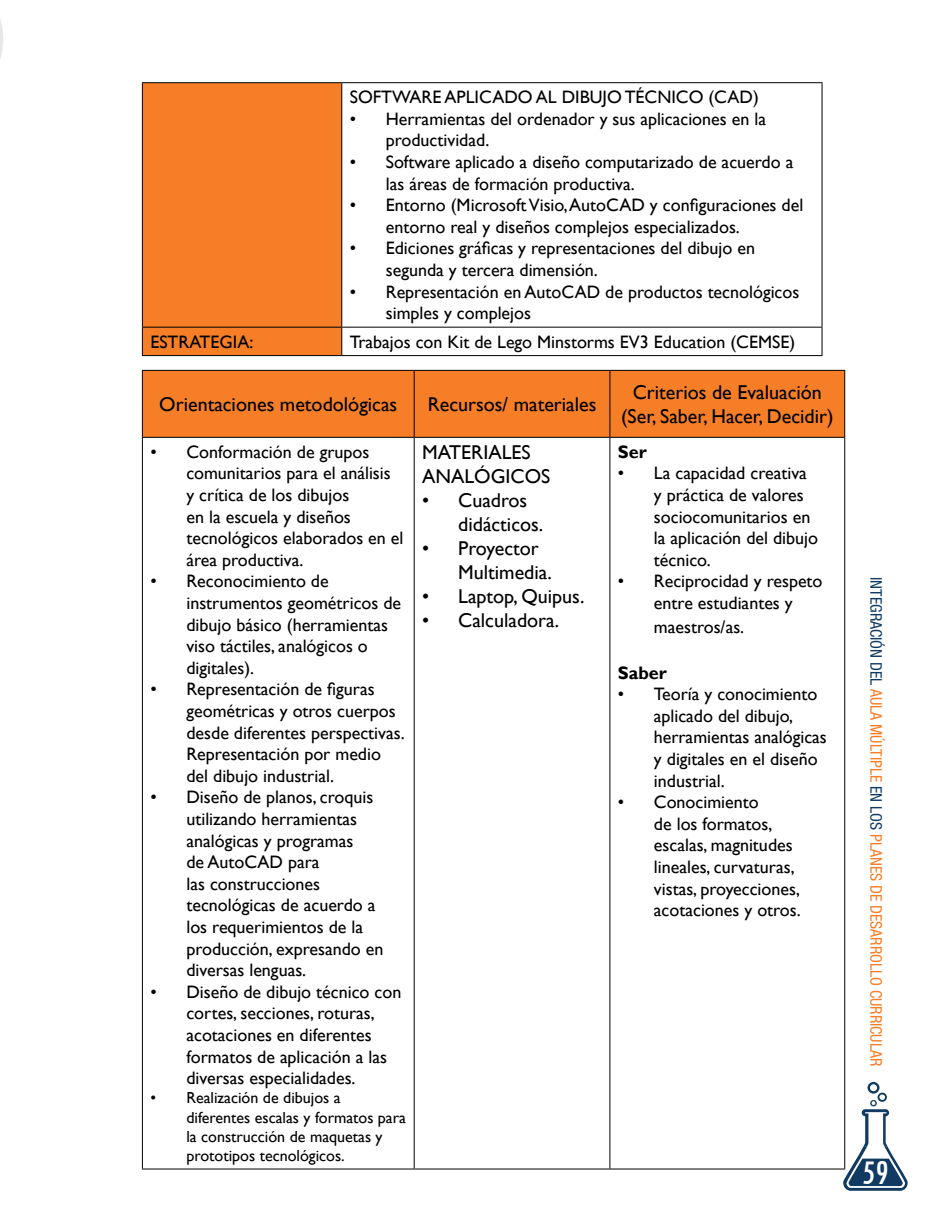
<style>
.page{position:relative;width:936px;height:1219px;background:#fff}
.page>*{position:absolute;margin:0;border:0;box-sizing:border-box;transform-origin:0 0}
.t1{font:condensed 36px "Tw Cen";color:#fff}
.t2{font:20px/24px "Gill Sans";color:#000}
.t3{font:18px/21.6px "Gill Sans";color:#000}
.t4{font:700 18px "Gill Sans";color:#000}
.t5{font:16px/19.2px "Gill Sans";color:#000}
.t6{font:condensed 16px "Helvetica Neue LT Std";color:#f57e27}
.s1{color:#103a62}
</style>
<div class="page">
<svg style="left:843px;top:1082px;width:64px;height:109px"></svg>
<svg style="left:0;top:19px;width:3px;height:40px"></svg>
<div style="left:143px;top:83px;width:198px;height:272px;background:#f57e27"></div>
<hr style="left:142px;top:82px;width:200px;height:1px;background:#000">
<hr style="left:142px;top:83px;width:1px;height:244px;background:#000">
<hr style="left:342px;top:82px;width:480px;height:1px;background:#000">
<hr style="left:341px;top:83px;width:1px;height:244px;background:#000">
<hr style="left:821px;top:83px;width:1px;height:244px;background:#000">
<hr style="left:142px;top:327px;width:200px;height:1px;background:#000">
<svg style="left:142px;top:328px;width:1px;height:27px"></svg>
<hr style="left:342px;top:327px;width:480px;height:1px;background:#000">
<svg style="left:341px;top:328px;width:1px;height:27px"></svg>
<svg style="left:821px;top:328px;width:1px;height:27px"></svg>
<hr style="left:142px;top:355px;width:200px;height:1px;background:#000">
<hr style="left:342px;top:355px;width:480px;height:1px;background:#000">
<div style="left:143px;top:371px;width:701px;height:66px;background:#f57e27"></div>
<hr style="left:142px;top:370px;width:272px;height:1px;background:#000">
<hr style="left:142px;top:371px;width:1px;height:66px;background:#000">
<hr style="left:414px;top:370px;width:196px;height:1px;background:#000">
<hr style="left:413px;top:371px;width:1px;height:66px;background:#000">
<hr style="left:610px;top:370px;width:235px;height:1px;background:#000">
<hr style="left:609px;top:371px;width:1px;height:66px;background:#000">
<hr style="left:844px;top:371px;width:1px;height:66px;background:#000">
<hr style="left:142px;top:437px;width:272px;height:1px;background:#000">
<hr style="left:142px;top:438px;width:1px;height:730px;background:#000">
<hr style="left:414px;top:437px;width:196px;height:1px;background:#000">
<hr style="left:413px;top:438px;width:1px;height:730px;background:#000">
<hr style="left:610px;top:437px;width:235px;height:1px;background:#000">
<hr style="left:609px;top:438px;width:1px;height:730px;background:#000">
<hr style="left:844px;top:438px;width:1px;height:730px;background:#000">
<hr style="left:142px;top:1168px;width:272px;height:1px;background:#000">
<hr style="left:414px;top:1168px;width:196px;height:1px;background:#000">
<hr style="left:610px;top:1168px;width:235px;height:1px;background:#000">
<p class="t3" style="left:350px;top:87px;width:410px">SOFTWARE APLICADO AL DIBUJO TÉCNICO (CAD)</p>
<p class="t3" style="left:386px;top:108px;width:382px;text-indent:-36px">• Herramientas del ordenador y sus aplicaciones en la productividad.</p>
<p class="t3" style="left:386px;top:151px;width:409px;text-indent:-36px">• Software aplicado a diseño computarizado de acuerdo a las áreas de formación productiva.</p>
<p class="t3" style="left:386px;top:195px;width:419px;text-indent:-36px">• Entorno (Microsoft Visio, AutoCAD y configuraciones del entorno real y diseños complejos especializados.</p>
<p class="t3" style="left:386px;top:238px;width:371px;text-indent:-36px">• Ediciones gráficas y representaciones del dibujo en segunda y tercera dimensión.</p>
<p class="t3" style="left:386px;top:281px;width:415px;text-indent:-36px">• Representación en AutoCAD de productos tecnológicos simples y complejos</p>
<p class="t3" style="left:150px;top:331px;width:104px">ESTRATEGIA:</p>
<p class="t3" style="left:350px;top:331px;width:447px">Trabajos con Kit de Lego Minstorms EV3 Education (CEMSE)</p>
<p class="t2" style="left:159px;top:392px;width:239px">Orientaciones metodológicas</p>
<p class="t2" style="left:427px;top:392px;width:170px">Recursos/ materiales</p>
<p class="t3" style="left:186px;top:441px;width:218px;text-indent:-36px">• Conformación de grupos comunitarios para el análisis<br>y crítica de los dibujos<br>en la escuela y diseños tecnológicos elaborados en el área productiva.</p>
<p class="t3" style="left:186px;top:571px;width:216px;text-indent:-36px">• Reconocimiento de instrumentos geométricos de dibujo básico (herramientas viso táctiles, analógicos o digitales).</p>
<p class="t3" style="left:186px;top:679px;width:220px;text-indent:-36px">• Representación de figuras geométricas y otros cuerpos desde diferentes perspectivas.<br>Representación por medio del dibujo industrial.</p>
<p class="t3" style="left:186px;top:787px;width:198px;text-indent:-36px">• Diseño de planos, croquis utilizando herramientas analógicas y programas<br>de AutoCAD para<br>las construcciones tecnológicas de acuerdo a los requerimientos de la producción, expresando en diversas lenguas.</p>
<p class="t3" style="left:186px;top:981px;width:216px;text-indent:-36px">• Diseño de dibujo técnico con cortes, secciones, roturas, acotaciones en diferentes formatos de aplicación a las diversas especialidades.</p>
<p class="t5" style="left:186px;top:1089px;width:221px;text-indent:-36px">• Realización de dibujos a diferentes escalas y formatos para la construcción de maquetas y prototipos tecnológicos.</p>
<p class="t2" style="left:422px;top:441px;width:130px">MATERIALES<br>ANALÓGICOS</p>
<p class="t2" style="left:458px;top:489px;width:86px;text-indent:-36px">• Cuadros didácticos.</p>
<p class="t2" style="left:458px;top:537px;width:95px;text-indent:-36px">• Proyector<br>Multimedia.</p>
<p class="t2" style="left:422px;top:585px;width:164px">• Laptop, Quipus.</p>
<p class="t2" style="left:422px;top:609px;width:138px">• Calculadora.</p>
<p class="t2" style="left:621px;top:380px;width:214px;text-align:center">Criterios de Evaluación (Ser, Saber, Hacer, Decidir)</p>
<p class="t4" style="left:618px;top:441px;width:30px">Ser</p>
<p class="t3" style="left:654px;top:463px;width:166px;text-indent:-36px">• La capacidad creativa y práctica de valores sociocomunitarios en la aplicación del dibujo técnico.</p>
<p class="t3" style="left:618px;top:571px;width:206px;text-align:center">• Reciprocidad y respeto entre estudiantes y</p>
<p class="t3" style="left:654px;top:616px;width:92px">maestros/as.</p>
<p class="t4" style="left:618px;top:662px;width:50px">Saber</p>
<p class="t3" style="left:654px;top:684px;width:174px;text-indent:-36px">• Teoría y conocimiento aplicado del dibujo, herramientas analógicas y digitales en el diseño industrial.</p>
<p class="t3" style="left:654px;top:792px;width:148px;text-indent:-36px">• Conocimiento<br>de los formatos, escalas, magnitudes lineales, curvaturas, vistas, proyecciones, acotaciones y otros.</p>
<p class="t6" style="left:885px;top:577px;width:491px;rotate:90deg"><span class="s1">INTEGRACIÓN DEL</span> AULA MÚLTIPLE <span class="s1">EN LOS</span> PLANES DE DESARROLLO CURRICULAR</p>
<h1 class="t1" style="left:862px;top:1151px;width:28px">59</h1>
</div>
